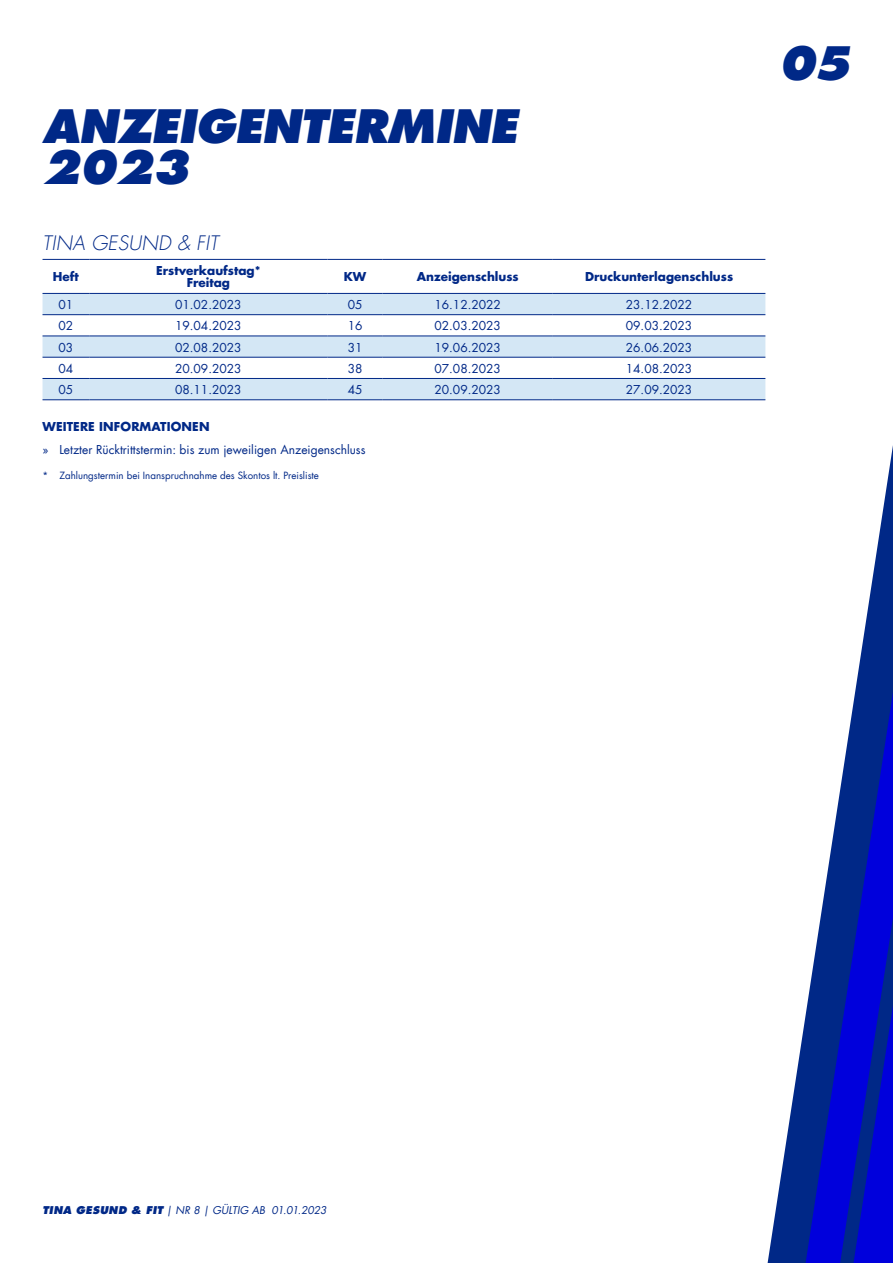
<style>
.page{position:relative;width:893px;height:1263px;background:#fff}
.page>*{position:absolute;margin:0;border:0;box-sizing:border-box;transform-origin:0 0}
.t1{font:italic 800 45px/40.5px "Futura Com";letter-spacing:-.02em;color:#002887}
.t2{font:italic 300 19.5px "Futura Com";letter-spacing:.01em;color:#002887}
.t3{font:12px "Futura Com";color:#002887}
.t4{font:700 12px/12px "Futura Com";color:#002887;text-align:center}
.t5{font:italic 10.5px "Futura Com";letter-spacing:.005em;color:#002887}
.t6{font:9.75px "Futura Com";color:#002887}
.s1{font-weight:800}
</style>
<div class="page">
<svg style="left:768px;top:445px;width:125px;height:818px"></svg>
<svg style="left:806px;top:692px;width:87px;height:571px"></svg>
<svg style="left:43px;top:294px;width:722px;height:105px;fill:#d4e7f5"></svg>
<hr style="left:43px;top:399px;width:46px;height:1px;background:#002887">
<hr style="left:89px;top:399px;width:238px;height:1px;background:#002887">
<hr style="left:327px;top:399px;width:56px;height:1px;background:#002887">
<hr style="left:383px;top:399px;width:170px;height:1px;background:#002887">
<hr style="left:553px;top:399px;width:212px;height:1px;background:#002887">
<hr style="left:43px;top:259px;width:46px;height:1px;background:#002887">
<hr style="left:89px;top:259px;width:238px;height:1px;background:#002887">
<hr style="left:327px;top:259px;width:56px;height:1px;background:#002887">
<hr style="left:383px;top:259px;width:170px;height:1px;background:#002887">
<hr style="left:553px;top:259px;width:212px;height:1px;background:#002887">
<hr style="left:43px;top:293px;width:46px;height:1px;background:#002887">
<hr style="left:89px;top:293px;width:238px;height:1px;background:#002887">
<hr style="left:327px;top:293px;width:56px;height:1px;background:#002887">
<hr style="left:383px;top:293px;width:170px;height:1px;background:#002887">
<hr style="left:553px;top:293px;width:212px;height:1px;background:#002887">
<hr style="left:43px;top:314px;width:46px;height:1px;background:#002887">
<hr style="left:89px;top:314px;width:238px;height:1px;background:#002887">
<hr style="left:327px;top:314px;width:56px;height:1px;background:#002887">
<hr style="left:383px;top:314px;width:170px;height:1px;background:#002887">
<hr style="left:553px;top:314px;width:212px;height:1px;background:#002887">
<hr style="left:43px;top:336px;width:46px;height:1px;background:#002887">
<hr style="left:89px;top:336px;width:238px;height:1px;background:#002887">
<hr style="left:327px;top:336px;width:56px;height:1px;background:#002887">
<hr style="left:383px;top:336px;width:170px;height:1px;background:#002887">
<hr style="left:553px;top:336px;width:212px;height:1px;background:#002887">
<hr style="left:43px;top:357px;width:46px;height:1px;background:#002887">
<hr style="left:89px;top:357px;width:238px;height:1px;background:#002887">
<hr style="left:327px;top:357px;width:56px;height:1px;background:#002887">
<hr style="left:383px;top:357px;width:170px;height:1px;background:#002887">
<hr style="left:553px;top:357px;width:212px;height:1px;background:#002887">
<hr style="left:43px;top:378px;width:46px;height:1px;background:#002887">
<hr style="left:89px;top:378px;width:238px;height:1px;background:#002887">
<hr style="left:327px;top:378px;width:56px;height:1px;background:#002887">
<hr style="left:383px;top:378px;width:170px;height:1px;background:#002887">
<hr style="left:553px;top:378px;width:212px;height:1px;background:#002887">
<h1 class="t1" style="left:43px;top:107px;width:477px">ANZEIGENTERMINE<br>2023</h1>
<h2 class="t2" style="left:43px;top:230px;width:177px">TINA GESUND &amp; FIT</h2>
<p class="t4" style="left:53px;top:270px;width:27px">Heft</p>
<p class="t4" style="left:156px;top:264px;width:106px">Erstverkaufstag*<br>Freitag</p>
<p class="t4" style="left:344px;top:270px;width:24px">KW</p>
<p class="t4" style="left:417px;top:270px;width:104px">Anzeigenschluss</p>
<p class="t4" style="left:585px;top:270px;width:150px">Druckunterlagenschluss</p>
<p class="t3" style="left:59px;top:296px;width:16px">01</p>
<p class="t3" style="left:175px;top:296px;width:68px">01.02.2023</p>
<p class="t3" style="left:348px;top:296px;width:16px">05</p>
<p class="t3" style="left:434px;top:296px;width:68px">16.12.2022</p>
<p class="t3" style="left:626px;top:296px;width:68px">23.12.2022</p>
<p class="t3" style="left:59px;top:318px;width:16px">02</p>
<p class="t3" style="left:175px;top:318px;width:68px">19.04.2023</p>
<p class="t3" style="left:348px;top:318px;width:16px">16</p>
<p class="t3" style="left:434px;top:318px;width:68px">02.03.2023</p>
<p class="t3" style="left:626px;top:318px;width:68px">09.03.2023</p>
<p class="t3" style="left:59px;top:339px;width:16px">03</p>
<p class="t3" style="left:175px;top:339px;width:68px">02.08.2023</p>
<p class="t3" style="left:348px;top:339px;width:16px">31</p>
<p class="t3" style="left:434px;top:339px;width:68px">19.06.2023</p>
<p class="t3" style="left:626px;top:339px;width:68px">26.06.2023</p>
<p class="t3" style="left:59px;top:360px;width:16px">04</p>
<p class="t3" style="left:175px;top:360px;width:68px">20.09.2023</p>
<p class="t3" style="left:348px;top:360px;width:16px">38</p>
<p class="t3" style="left:434px;top:360px;width:68px">07.08.2023</p>
<p class="t3" style="left:626px;top:360px;width:68px">14.08.2023</p>
<p class="t3" style="left:59px;top:381px;width:16px">05</p>
<p class="t3" style="left:175px;top:381px;width:68px">08.11.2023</p>
<p class="t3" style="left:348px;top:381px;width:16px">45</p>
<p class="t3" style="left:434px;top:381px;width:68px">20.09.2023</p>
<p class="t3" style="left:626px;top:381px;width:68px">27.09.2023</p>
<p class="t4" style="left:43px;top:420px;width:169px">WEITERE INFORMATIONEN</p>
<p class="t3" style="left:43px;top:442px;width:325px">» Letzter Rücktrittstermin: bis zum jeweiligen Anzeigenschluss</p>
<p class="t6" style="left:43px;top:469px;width:278px">* Zahlungstermin bei Inanspruchnahme des Skontos lt. Preisliste</p>
<h1 class="t1" style="left:778px;top:43px;width:73px">05</h1>
<p class="t5" style="left:43px;top:1203px;width:286px"><span class="s1">TINA GESUND &amp; FIT</span> | NR 8 | GÜLTIG AB 01.01.2023</p>
</div>
